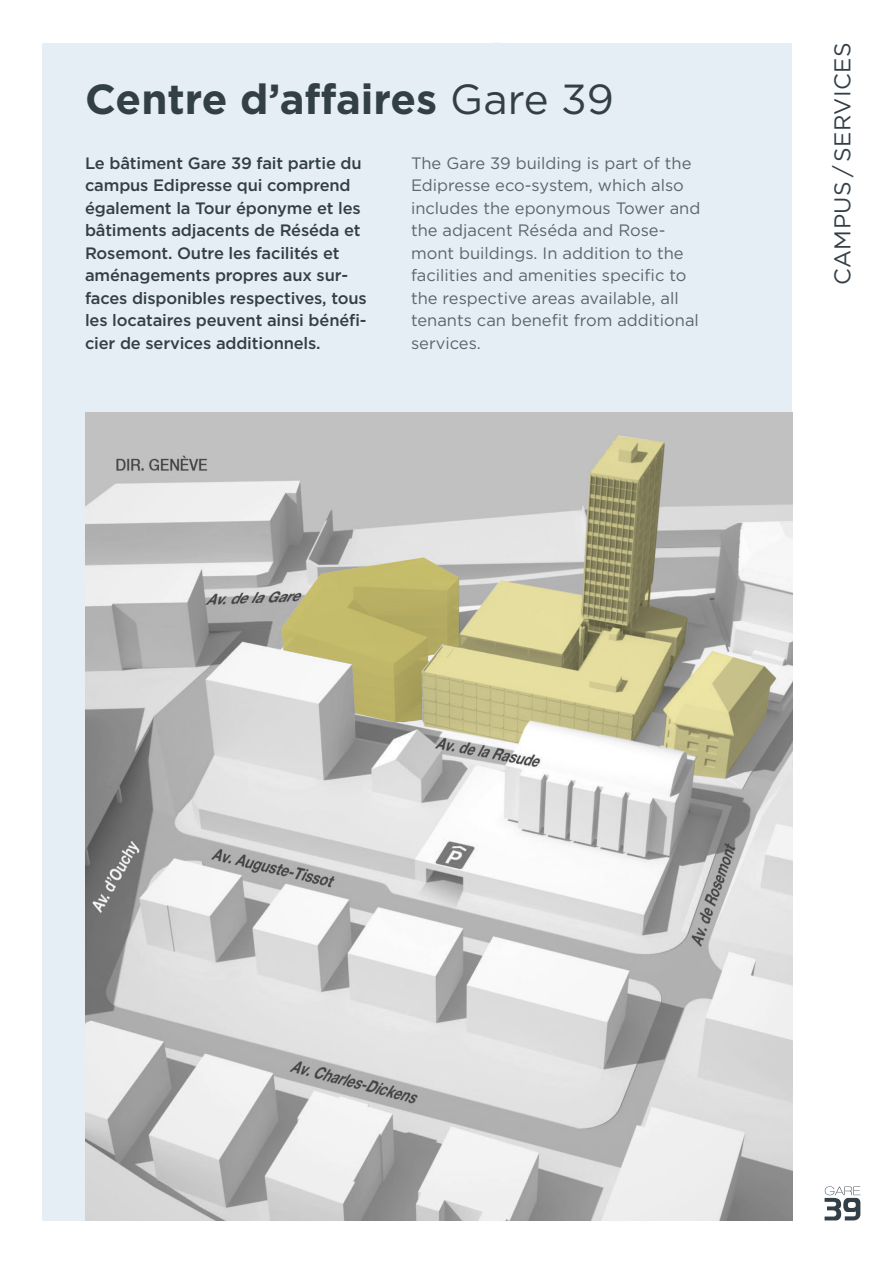
<style>
.page{position:relative;width:893px;height:1263px;background:#fff}
.page>*{position:absolute;margin:0;border:0;box-sizing:border-box;transform-origin:0 0}
.Lead{font:700 42px "Gotham";color:#333f47}
.Titre_bleu{font:22.8px "Gotham";letter-spacing:.02em;color:#333f47}
.Lead-2{font:500 16.5px/22.5px "Gotham";letter-spacing:-.01em;color:#333f47}
.Lead-3{font:16.5px/22.5px "Gotham";color:#5c656c}
.s1{font-weight:400}
</style>
<div class="page">
<div style="left:43px;top:43px;width:749px;height:1177px;background:#e5eef4"></div>
<div style="left:493px;top:43px;width:6px;height:296px;background:#e5eef4"></div>
<svg style="left:824px;top:1186px;width:36px;height:34px"></svg>
<img style="left:85px;top:412px;width:707px;height:808px">
<svg style="left:422px;top:436px;width:266px;height:307px;background:#c1bea2"></svg>
<svg style="left:662px;top:651px;width:114px;height:127px;background:#b8b490"></svg>
<img style="left:281px;top:557px;width:178px;height:165px">
<p class="Lead" style="left:85px;top:72px;width:530px">Centre d’affaires <span class="s1">Gare 39</span></p>
<p class="Lead-2" style="left:85px;top:151px;width:283px">Le bâtiment Gare 39 fait partie du campus Edipresse qui comprend également la Tour éponyme et les bâtiments adjacents de Réséda et Rosemont. Outre les facilités et aménagements propres aux sur&shy;faces disponibles respectives, tous les locataires peuvent ainsi bénéfi&shy;cier de services additionnels.</p>
<p class="Lead-3" style="left:411px;top:151px;width:291px">The Gare 39 building is part of the<br>Edipresse eco-system, which also includes the eponymous Tower and the adjacent Réséda and Rose&shy;mont buildings. In addition to the facilities and amenities specific to the respective areas available, all tenants can benefit from additional services.</p>
<p class="Titre_bleu" style="left:828px;top:285px;width:244px;rotate:-90deg">CAMPUS / SERVICES</p>
</div>
